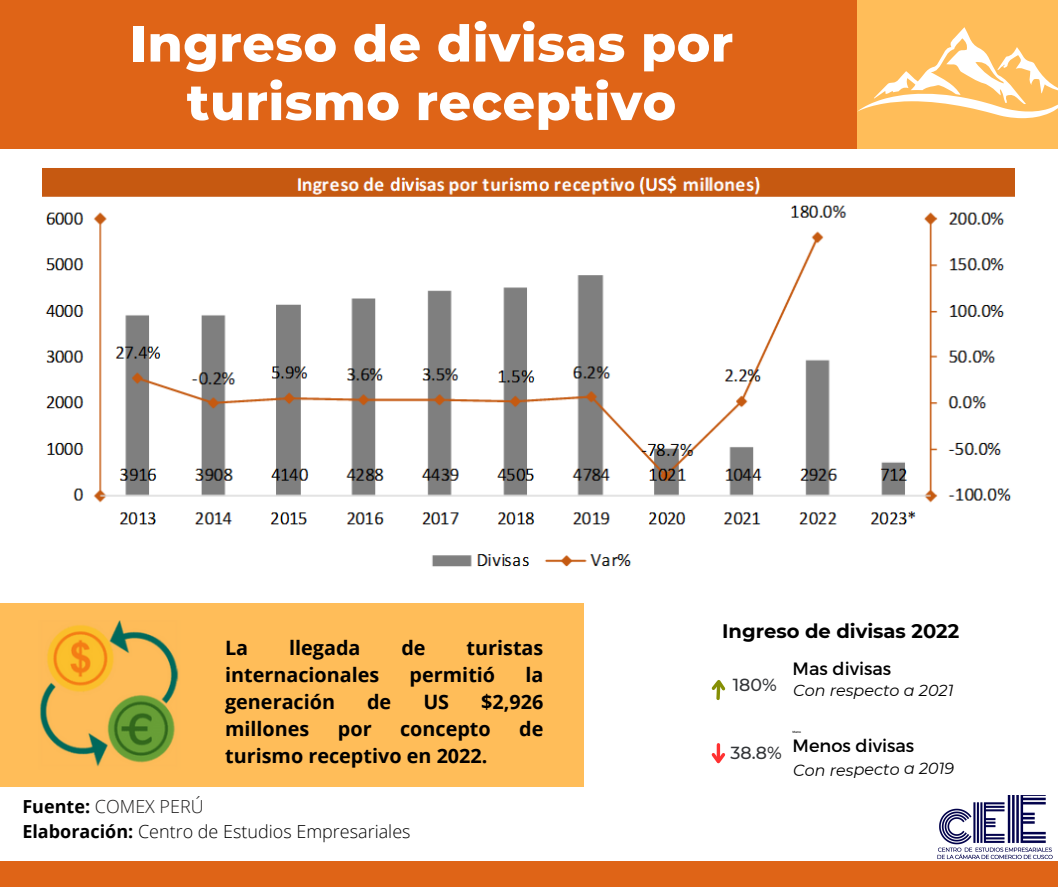
<style>
.page{position:relative;width:1058px;height:887px;background:#fff}
.page>*{position:absolute;margin:0;border:0;box-sizing:border-box;transform-origin:0 0}
.t1{font:800 50.55px/58.5px "Montserrat";letter-spacing:.01em;color:#fff;text-align:center}
.t2{font:700 19.8px "Open Sans";color:#000}
.t3{font:700 19.5px "Montserrat";color:#000}
.t4{font:300 18px "Open Sans";color:#000}
.t5{font:300 18px "Open Sans";color:#1e1d1d}
.t6{font:17.85px "Montserrat";color:#000}
.t7{font:500 17.4px "Montserrat";color:#343639}
.t8{font:italic 16.05px "Montserrat";color:#000}
.t9{font:3px "Montserrat";color:#000}
.s1{font-weight:700;color:#000}
.s2{font-weight:700}
</style>
<div class="page">
<img style="left:937px;top:795px;width:116px;height:64px">
<div style="left:0;top:861px;width:1058px;height:25px;background:#df6417"></div>
<div style="left:0;top:0;width:857px;height:148px;background:#df6417"></div>
<div style="left:857px;top:0;width:200px;height:148px;background:#ffbd59"></div>
<svg style="left:857px;top:27px;width:201px;height:91px"></svg>
<div style="left:0;top:603px;width:584px;height:183px;background:#ffbd59"></div>
<svg style="left:716px;top:744px;width:4px;height:5px"></svg>
<svg style="left:711px;top:749px;width:15px;height:15px"></svg>
<svg style="left:711px;top:680px;width:15px;height:21px"></svg>
<img style="left:43px;top:168px;width:971px;height:399px">
<img style="left:40px;top:620px;width:139px;height:147px">
<p class="t1" style="left:130px;top:14px;width:605px">Ingreso de divisas por turismo receptivo</p>
<p class="t2" style="left:225px;top:634px;width:25px">La</p>
<p class="t2" style="left:289px;top:634px;width:73px">llegada</p>
<p class="t2" style="left:401px;top:634px;width:26px">de</p>
<p class="t2" style="left:466px;top:634px;width:78px">turistas</p>
<p class="t2" style="left:225px;top:661px;width:156px">internacionales</p>
<p class="t2" style="left:409px;top:661px;width:87px">permitió</p>
<p class="t2" style="left:525px;top:661px;width:19px">la</p>
<p class="t2" style="left:225px;top:688px;width:112px">generación</p>
<p class="t2" style="left:367px;top:688px;width:26px">de</p>
<p class="t2" style="left:423px;top:688px;width:27px">US</p>
<p class="t2" style="left:481px;top:688px;width:64px">$2,926</p>
<p class="t2" style="left:225px;top:715px;width:86px">millones</p>
<p class="t2" style="left:338px;top:715px;width:35px">por</p>
<p class="t2" style="left:400px;top:715px;width:92px">concepto</p>
<p class="t2" style="left:519px;top:715px;width:26px">de</p>
<p class="t2" style="left:225px;top:742px;width:264px">turismo receptivo en 2022.</p>
<p class="t5" style="left:22px;top:793px;width:183px"><span class="s1">Fuente:</span> COMEX PERÚ</p>
<p class="t4" style="left:22px;top:818px;width:390px"><span class="s2">Elaboración:</span> Centro de Estudios Empresariales</p>
<p class="t3" style="left:722px;top:619px;width:239px">Ingreso de divisas 2022</p>
<p class="t7" style="left:732px;top:674px;width:46px">180%</p>
<p class="t6" style="left:792px;top:657px;width:100px">Mas divisas</p>
<p class="t8" style="left:793px;top:680px;width:162px">Con respecto a 2021</p>
<p class="t7" style="left:730px;top:742px;width:53px">38.8%</p>
<p class="t9" style="left:792px;top:729px;width:10px">Meno</p>
<p class="t6" style="left:792px;top:734px;width:123px">Menos divisas</p>
<p class="t8" style="left:793px;top:760px;width:162px;rotate:-1deg">Con respecto a 2019</p>
</div>
